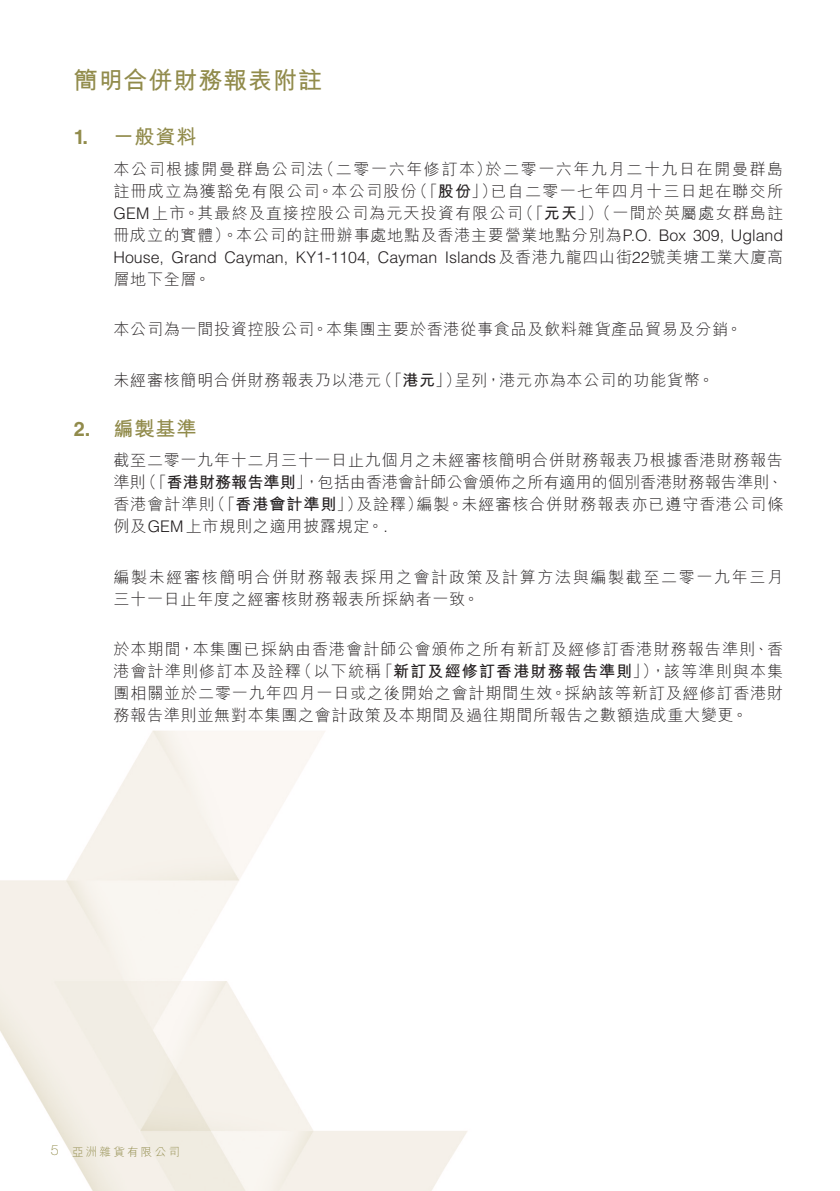
<style>
.page{position:relative;width:840px;height:1191px;background:#fff}
.page>*{position:absolute;margin:0;border:0;box-sizing:border-box;transform-origin:0 0}
.t1{font:700 24px "M Hei HK";letter-spacing:.035em;color:#918b4b}
.t2{font:700 20px "M Hei HK";letter-spacing:.05em;color:#918b4b}
.t3{font:700 20px "Helvetica LT Std";color:#918b4b}
.t4{font:300 16px/22px "M Hei HK";letter-spacing:.055em;color:#231f20;text-align:right}
.t5{font:300 16px/22px "M Hei HK";letter-spacing:.105em;color:#231f20}
.t6{font:300 16px "M Hei HK";letter-spacing:.075em;color:#231f20}
.t7{font:300 16px "M Hei HK";letter-spacing:.1em;color:#231f20}
.t8{font:300 16px "M Hei HK";letter-spacing:.08em;color:#231f20}
.t9{font:300 16px "Helvetica LT Std";color:#231f20}
.t10{font:700 16px "M Hei HK";letter-spacing:.07em;color:#231f20}
.t11{font:100 14.4px "Helvetica Neue LT Std";color:#918b4b}
.t12{font:300 11.4px "M Hei HK";letter-spacing:.2em;color:#918b4b}
.s1{font-weight:700}
.s2{font-family:"Helvetica LT Std"}
.s3{font-weight:300}
</style>
<div class="page">
<h1 class="t1" style="left:74px;top:63px;width:249px">簡明合併財務報表附註</h1>
<p class="t2" style="left:113px;top:122px;width:84px">一般資料</p>
<p class="t3" style="left:74px;top:125px;width:16px">1.</p>
<p class="t7" style="left:318px;top:161px;width:175px">（二零一六年修訂本）</p>
<p class="t7" style="left:485px;top:161px;width:299px">於二零一六年九月二十九日在開曼群島</p>
<p class="t7" style="left:113px;top:161px;width:211px">本公司根據開曼群島公司法</p>
<p class="t3" style="left:74px;top:417px;width:18px">2.</p>
<p class="t4" style="left:411px;top:180px;width:87px">（「<span class="s1">股份</span>」）</p>
<p class="t8" style="left:490px;top:183px;width:294px">已自二零一七年四月十三日起在聯交所</p>
<p class="t8" style="left:113px;top:183px;width:304px">註冊成立為獲豁免有限公司。本公司股份</p>
<p class="t6" style="left:517px;top:205px;width:267px">（「<span class="s1">元天</span>」）（一間於英屬處女群島註</p>
<p class="t6" style="left:113px;top:205px;width:410px"><span class="s2">GEM</span>上市。其最終及直接控股公司為元天投資有限公司</p>
<p class="t4" style="left:113px;top:224px;width:671px">冊成立的實體）。本公司的註冊辦事處地點及香港主要營業地點分別為<span class="s2">PO. . Box 309, Ugland</span></p>
<p class="t4" style="left:444px;top:246px;width:340px"><span class="s2">Islands</span>及香港九龍四山街<span class="s2">22</span>號美塘工業大廈高</p>
<p class="t9" style="left:171px;top:247px;width:47px">Grand</p>
<p class="t9" style="left:224px;top:247px;width:65px">Cayman,</p>
<p class="t9" style="left:377px;top:247px;width:61px">Cayman</p>
<p class="t9" style="left:113px;top:247px;width:52px">House,</p>
<p class="t4" style="left:113px;top:268px;width:99px">層地下全層。</p>
<p class="t4" style="left:113px;top:318px;width:630px">本公司為一間投資控股公司。本集團主要於香港從事食品及飲料雜貨產品貿易及分銷。</p>
<p class="t4" style="left:454px;top:368px;width:261px">呈列，港元亦為本公司的功能貨幣。</p>
<p class="t9" style="left:295px;top:247px;width:76px">KY1-1104,</p>
<p class="t4" style="left:376px;top:368px;width:86px">（「<span class="s1">港元</span>」）</p>
<p class="t4" style="left:113px;top:368px;width:269px">未經審核簡明合併財務報表乃以港元</p>
<p class="t2" style="left:113px;top:414px;width:84px">編製基準</p>
<p class="t4" style="left:113px;top:449px;width:670px">截至二零一九年十二月三十一日止九個月之未經審核簡明合併財務報表乃根據香港財務報告（「<span class="s1">香港財務報告準則</span>，」包括由香港會計師公會頒佈之所有適用的個別香港財務報告準則、</p>
<p class="t4" style="left:113px;top:471px;width:34px">準則</p>
<p class="t10" style="left:209px;top:493px;width:154px"><span class="s3">（「</span>香港會計準則<span class="s3">」）</span></p>
<p class="t4" style="left:356px;top:493px;width:68px">及詮釋）</p>
<p class="t4" style="left:113px;top:493px;width:276px;text-align:left">香港會計準則<br>例及<span class="s2">GEM</span>上市規則之適用披露規定。<span class="s2">.</span></p>
<p class="t5" style="left:113px;top:566px;width:670px">編製未經審核簡明合併財務報表採用之會計政策及計算方法與編製截至二零一九年三月三十一日止年度之經審核財務報表所採納者一致。</p>
<p class="t4" style="left:113px;top:638px;width:670px">於本期間，本集團已採納由香港會計師公會頒佈之所有新訂及經修訂香港財務報告準則、香，該等準則與本集</p>
<p class="t4" style="left:416px;top:493px;width:368px">編製。未經審核合併財務報表亦已遵守香港公司條</p>
<p class="t4" style="left:296px;top:660px;width:86px">（以下統稱</p>
<p class="t10" style="left:377px;top:659px;width:282px"><span class="s3">「</span>新訂及經修訂香港財務報告準則<span class="s3">」）</span></p>
<p class="t4" style="left:113px;top:660px;width:671px;text-align:left">港會計準則修訂本及詮釋<br>團相關並於二零一九年四月一日或之後開始之會計期間生效。採納該等新訂及經修訂香港財務報告準則並無對本集團之會計政策及本期間及過往期間所報告之數額造成重大變更。</p>
<p class="t11" style="left:51px;top:1141px;width:9px">5</p>
<p class="t12" style="left:72px;top:1146px;width:109px">亞洲雜貨有限公司</p>
</div>
